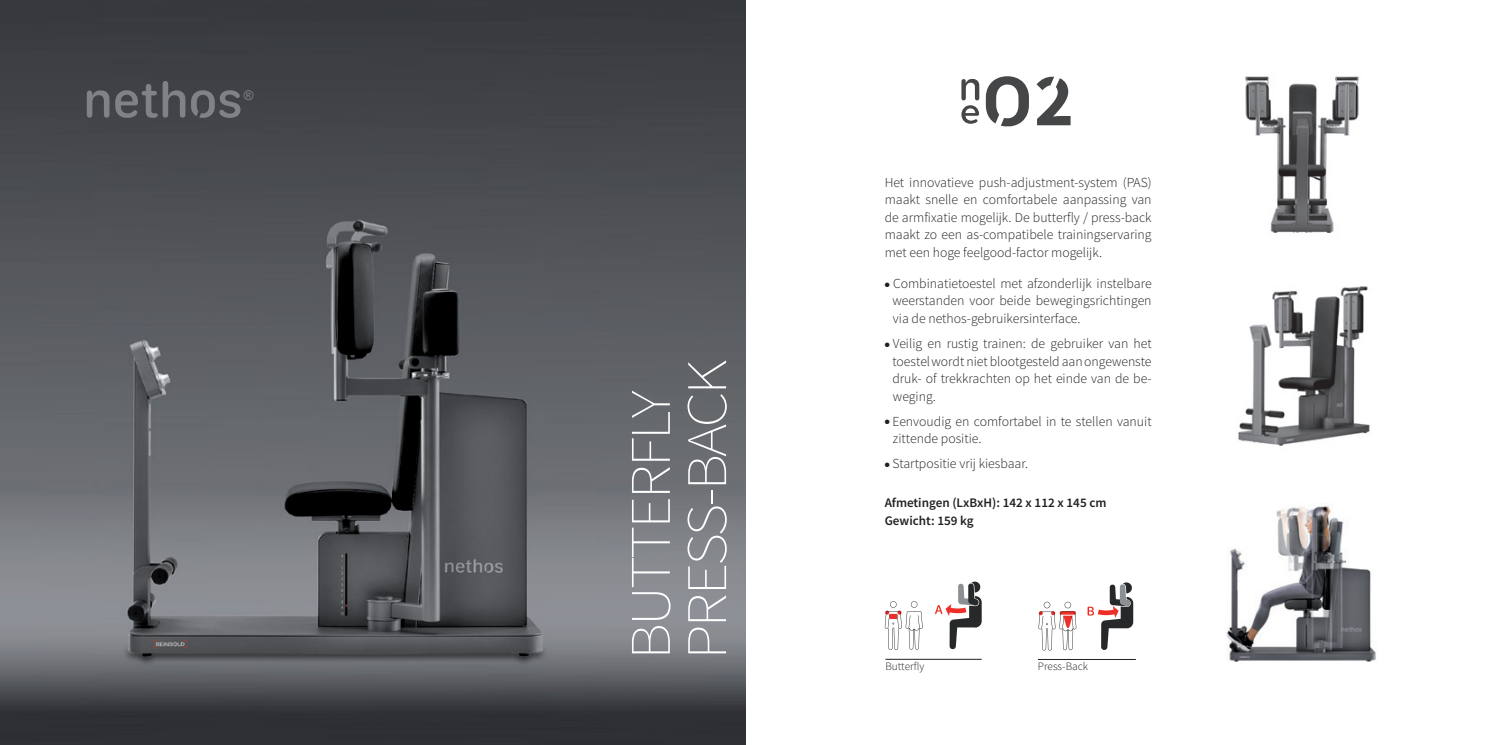
<style>
.page{position:relative;width:1489px;height:745px;background:#fff}
.page>*{position:absolute;margin:0;border:0;box-sizing:border-box;transform-origin:0 0}
.t1{font:200 57.38px/56.2px "Source Sans Pro";letter-spacing:-.04em;color:#fff;scale:1.11 1}
.t2{font:300 13.75px/17.5px "Source Sans Pro";color:#231f20;text-align:justify}
.t3{font:13.5px "Arial Rounded MT Bold";color:#76787b}
.t4{font:600 13.12px/17.5px "Source Sans Pro";color:#231f20}
.t5{font:300 11.25px "Source Sans Pro";color:#231f20}
</style>
<div class="page">
<img style="left:0;top:0;width:745px;height:744px">
<svg style="left:87px;top:90px;width:22px;height:28px"></svg>
<svg style="left:191px;top:90px;width:49px;height:28px"></svg>
<svg style="left:115px;top:81px;width:70px;height:37px;background:#585a5d"></svg>
<img style="left:1238px;top:286px;width:132px;height:160px">
<img style="left:1245px;top:76px;width:114px;height:157px">
<img style="left:1226px;top:505px;width:150px;height:157px">
<svg style="left:1036px;top:77px;width:34px;height:48px"></svg>
<svg style="left:961px;top:79px;width:18px;height:45px"></svg>
<svg style="left:985px;top:76px;width:43px;height:51px"></svg>
<hr style="left:1037px;top:658px;width:98px;height:1px;background:#231f20">
<svg style="left:1038px;top:582px;width:95px;height:69px"></svg>
<hr style="left:885px;top:658px;width:96px;height:1px;background:#231f20">
<svg style="left:884px;top:601px;width:38px;height:48px"></svg>
<svg style="left:935px;top:581px;width:46px;height:69px"></svg>
<p class="t3" style="left:244px;top:87px;width:11px">®</p>
<h1 class="t1" style="left:622px;top:659px;width:271px;rotate:-90deg">BUTTERFLY<br>PRESS-BACK</h1>
<p class="t2" style="left:884px;top:173px;width:268px">Het innovatieve push-adjustment-system (PAS) maakt snelle en comfortabele aanpassing van de armfixatie mogelijk. De butterfly / press-back maakt zo een as-compatibele trainingservaring met een hoge feelgood-factor mogelijk.</p>
<p class="t2" style="left:892px;top:274px;width:261px;text-indent:-8px">● Combinatietoestel met afzonderlijk instelbare weerstanden voor beide bewegingsrichtingen via de nethos-gebruikersinterface.</p>
<p class="t2" style="left:892px;top:334px;width:261px;text-indent:-8px">● Veilig en rustig trainen: de gebruiker van het toestel wordt niet blootgesteld aan ongewenste druk- of trekkrachten op het einde van de be&shy;weging.</p>
<p class="t2" style="left:892px;top:412px;width:260px;text-indent:-8px">● Eenvoudig en comfortabel in te stellen vanuit zittende positie.</p>
<p class="t2" style="left:884px;top:454px;width:145px">● Startpositie vrij kiesbaar.</p>
<p class="t4" style="left:884px;top:494px;width:223px">Afmetingen (LxBxH): 142 x 112 x 145 cm<br>Gewicht: 159 kg</p>
<p class="t5" style="left:885px;top:659px;width:40px">Butterfly</p>
<p class="t5" style="left:1037px;top:659px;width:51px">Press-Back</p>
</div>
